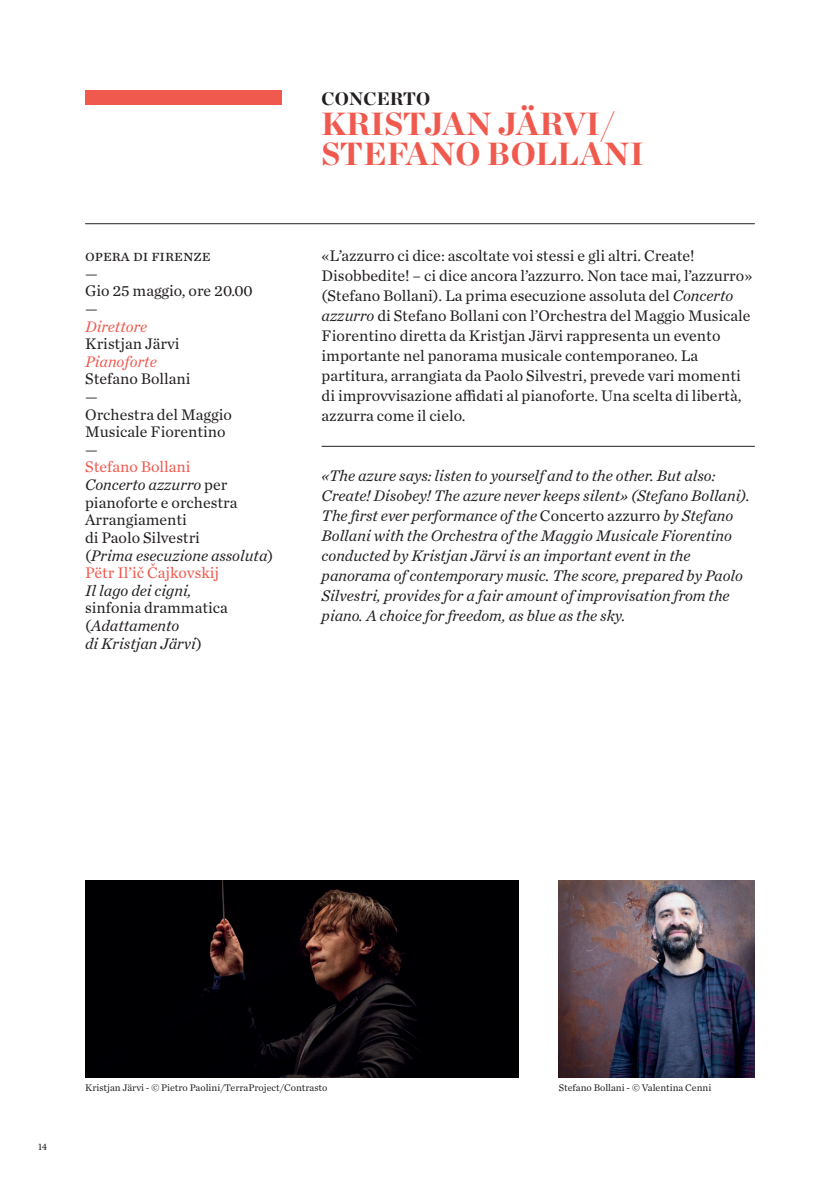
<style>
.page{position:relative;width:840px;height:1191px;background:#fff}
.page>*{position:absolute;margin:0;border:0;box-sizing:border-box;transform-origin:0 0}
.t1{font:900 32px/30px "Chronicle Display";color:#f0594d}
.t2{font:900 18px "Chronicle Display";color:#231f20}
.t3{font:16px/17.6px "Chronicle Text G1";color:#231f20}
.t4{font:italic 16px/20px "Chronicle Text G1";color:#231f20}
.t5{font:italic 16px "Chronicle Text G1";color:#f0594d}
.t6{font:10px "Chronicle Text G1";color:#231f20}
.s1{color:#f0594d}
.s2{font-style:italic}
.s3{font-style:normal}
</style>
<div class="page">
<hr style="left:85px;top:223px;width:669px;height:1px;background:#231f20">
<hr style="left:321px;top:446px;width:433px;height:1px;background:#231f20">
<div style="left:85px;top:91px;width:197px;height:14px;background:#f0594d"></div>
<img style="left:558px;top:881px;width:196px;height:196px">
<img style="left:85px;top:881px;width:433px;height:196px">
<p class="t3" style="left:85px;top:246px;width:169px">opera di firenze<br>—<br>Gio 25 maggio, ore 20.00 —</p>
<p class="t5" style="left:85px;top:314px;width:63px">Direttore</p>
<p class="t3" style="left:85px;top:334px;width:96px">Kristjan Järvi</p>
<p class="t5" style="left:85px;top:349px;width:73px">Pianoforte</p>
<p class="t3" style="left:85px;top:369px;width:148px">Stefano Bollani<br>—<br>Orchestra del Maggio<br>Musicale Fiorentino —</p>
<p class="t3" style="left:85px;top:457px;width:189px"><span class="s1">Stefano Bollani<br></span><span class="s2">Concerto azzurro</span> per pianoforte e orchestra<br>Arrangiamenti<br>di Paolo Silvestri<br>(<span class="s2">Prima esecuzione assoluta</span>)<br><span class="s1">Pëtr Il’ič Čajkovskij</span></p>
<p class="t4" style="left:85px;top:579px;width:108px">Il lago dei cigni,</p>
<p class="t4" style="left:85px;top:598px;width:144px;line-height:17.6px"><span class="s3">sinfonia drammatica (</span>Adattamento<br>di Kristjan Järvi<span class="s3">)</span></p>
<p class="t2" style="left:321px;top:84px;width:110px">CONCERTO</p>
<h1 class="t1" style="left:321px;top:107px;width:324px">KRISTJAN JÄRVI/<br>STEFANO BOLLANI</h1>
<p class="t3" style="left:321px;top:245px;width:432px;line-height:20px">«L’azzurro ci dice: ascoltate voi stessi e gli altri. Create!<br>Disobbedite! – ci dice ancora l’azzurro. Non tace mai, l’azzurro» (Stefano Bollani). La prima esecuzione assoluta del <span class="s2">Concerto azzurro</span> di Stefano Bollani con l’Orchestra del Maggio Musicale Fiorentino diretta da Kristjan Järvi rappresenta un evento importante nel panorama musicale contemporaneo. La partitura, arrangiata da Paolo Silvestri, prevede vari momenti di improvvisazione affidati al pianoforte. Una scelta di libertà, azzurra come il cielo.</p>
<p class="t4" style="left:321px;top:465px;width:430px">«The azure says: listen to yourself and to the other. But also:<br>Create! Disobey! The azure never keeps silent» (Stefano Bollani).<br>The first ever performance of the <span class="s3">Concerto azzurro</span> by Stefano Bollani with the Orchestra of the Maggio Musicale Fiorentino conducted by Kristjan Järvi is an important event in the panorama of contemporary music. The score, prepared by Paolo Silvestri, provides for a fair amount of improvisation from the piano. A choice for freedom, as blue as the sky.</p>
<p class="t6" style="left:38px;top:1139px;width:11px">14</p>
<p class="t6" style="left:85px;top:1080px;width:244px">Kristjan Järvi - © Pietro Paolini/TerraProject/Contrasto</p>
<p class="t6" style="left:558px;top:1080px;width:154px">Stefano Bollani - © Valentina Cenni</p>
</div>
